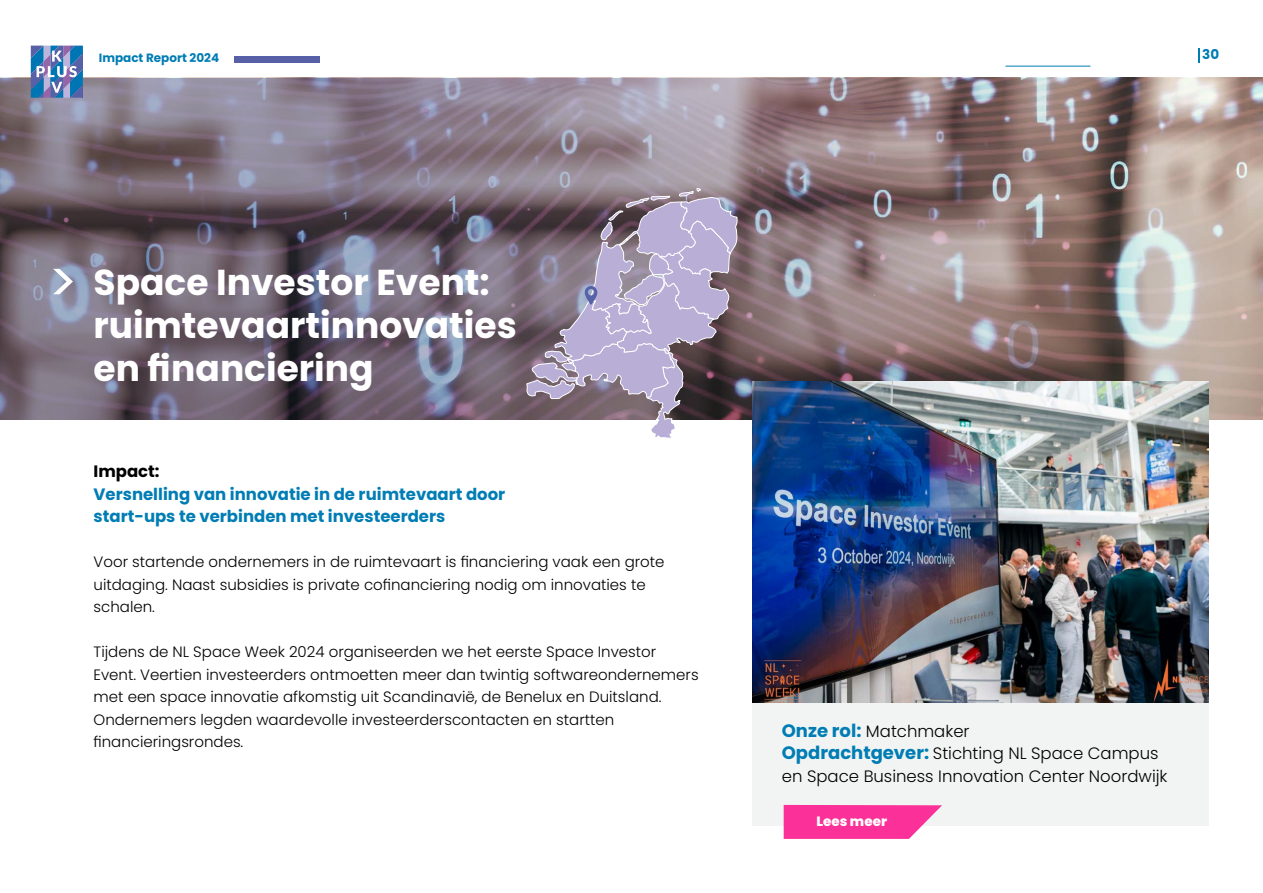
<style>
.page{position:relative;width:1263px;height:893px;background:#fff}
.page>*{position:absolute;margin:0;border:0;box-sizing:border-box;transform-origin:0 0}
.t1{font:700 36px/43.2px "Poppins";color:#fff}
.t2{font:300 16.5px/22.5px "Poppins";color:#000}
.t3{font:700 16.5px/22.5px "Poppins";color:#007db5}
.t4{font:700 16.5px "Poppins";color:#000}
.t5{font:300 15px/22.5px "Poppins";color:#000}
.t6{font:800 13.5px "Poppins";color:#fff}
.t7{font:700 13.5px "Poppins";color:#007db5}
.t8{font:700 12px "Poppins";color:#007db5}
.s1{font-weight:700;font-size:18px;color:#007db5}
</style>
<div class="page">
<img style="left:0;top:78px;width:1263px;height:342px">
<img style="left:753px;top:381px;width:456px;height:323px">
<div style="left:753px;top:704px;width:456px;height:122px;background:#f1f4f3"></div>
<svg style="left:784px;top:805px;width:158px;height:34px;background:#fa46a3"></svg>
<svg style="left:526px;top:188px;width:211px;height:250px;background:#9b8fa3"></svg>
<svg style="left:53px;top:269px;width:20px;height:25px"></svg>
<svg style="left:31px;top:46px;width:52px;height:52px;background:#6187bc"></svg>
<div style="left:234px;top:56px;width:86px;height:6px;background:#5760a6"></div>
<svg style="left:1198px;top:48px;width:1px;height:14px"></svg>
<hr style="left:1005px;top:66px;width:85px;height:1px;background:#007db5">
<p class="t8" style="left:99px;top:51px;width:122px">Impact Report 2024</p>
<p class="t7" style="left:1202px;top:47px;width:18px">30</p>
<h1 class="t1" style="left:94px;top:261px;width:425px">Space Investor Event: ruimtevaartinnovaties en financiering</h1>
<p class="t4" style="left:94px;top:462px;width:68px">Impact:</p>
<p class="t3" style="left:94px;top:483px;width:413px">Versnelling van innovatie in de ruimtevaart door start-ups te verbinden met investeerders</p>
<p class="t5" style="left:94px;top:551px;width:572px">Voor startende ondernemers in de ruimtevaart is financiering vaak een grote uitdaging. Naast subsidies is private cofinanciering nodig om innovaties te schalen.</p>
<p class="t5" style="left:94px;top:641px;width:607px">Tijdens de NL Space Week 2024 organiseerden we het eerste Space Investor Event. Veertien investeerders ontmoetten meer dan twintig softwareondernemers met een space innovatie afkomstig uit Scandinavië, de Benelux en Duitsland.<br>Ondernemers legden waardevolle investeerderscontacten en startten financieringsrondes.</p>
<p class="t2" style="left:782px;top:720px;width:387px"><span class="s1">Onze rol:</span> Matchmaker<br><span class="s1">Opdrachtgever:</span> Stichting NL Space Campus en Space Business Innovation Center Noordwijk</p>
<p class="t6" style="left:816px;top:813px;width:72px">Lees meer</p>
</div>
